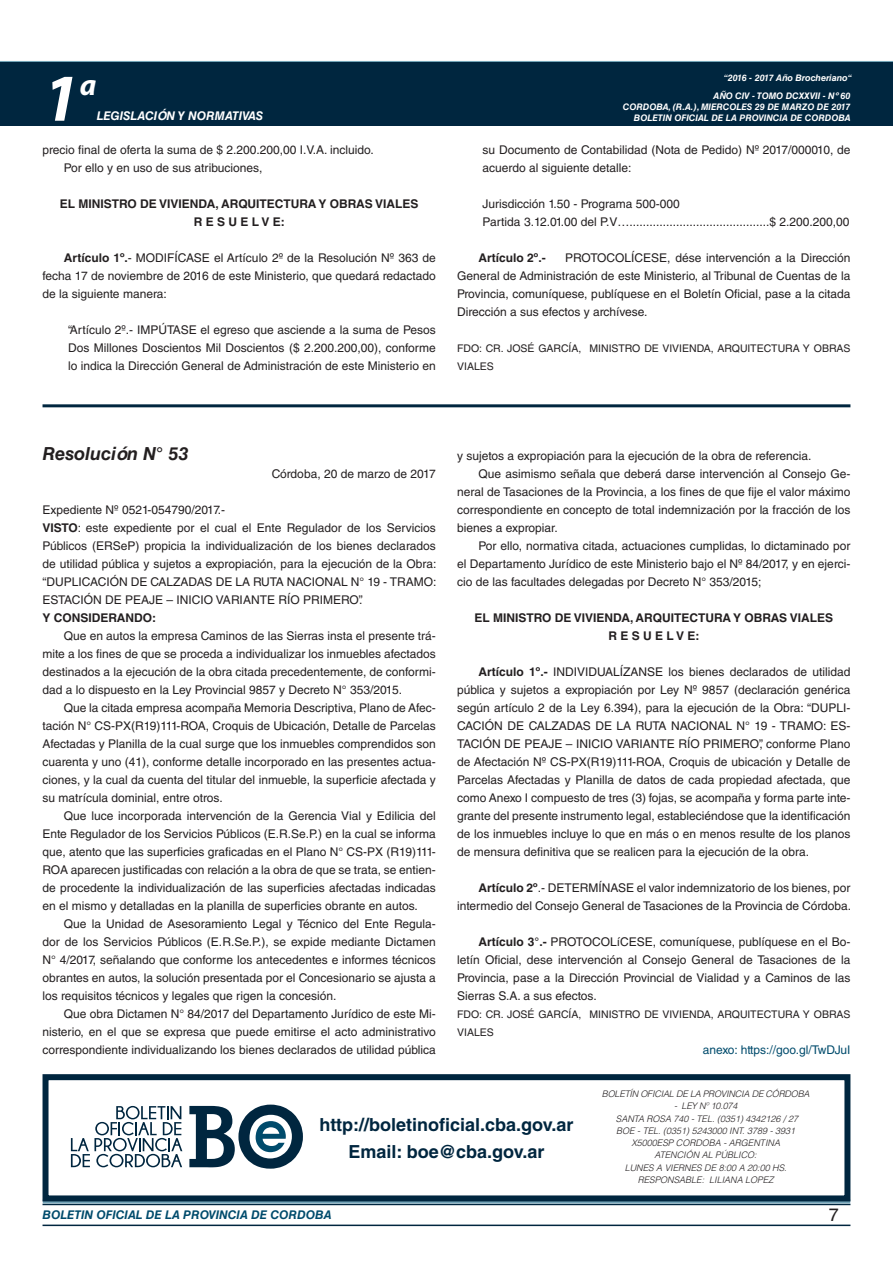
<style>
.page{position:relative;width:893px;height:1263px;background:#fff}
.page>*{position:absolute;margin:0;border:0;box-sizing:border-box;transform-origin:0 0}
.t1{font:italic 700 67.5px "Myriad Pro";color:#fff}
.t2{font:italic 700 30px "Myriad Pro";color:#fff}
.RESUELVE{font:700 18px "Helvetica LT Std";color:#00263f}
.DOC__N{font:italic 700 18px "Helvetica LT Std";color:#231f20}
.t3{font:18px "Helvetica LT Std";color:#231f20}
.TEXTO_BASE{font:12px/18px "Helvetica LT Std";color:#231f20;text-align:justify}
.TEXTO_BASE-2{font:700 12px "Helvetica LT Std";color:#231f20}
.t4{font:italic 700 12px "Helvetica LT Std";color:#004b6c}
.ANEXO{font:12px "Helvetica LT Std";color:#004b6c}
.t5{font:italic 700 12px "Helvetica LT Std";color:#fff}
.FIRMA{font:10.5px/18px "Helvetica LT Std";color:#231f20}
.TEXTO_REMATE_HOJA_FI{font:italic 300 9px "Helvetica LT Std";color:#231f20}
.t6{font:italic 700 9px/10.8px "Helvetica LT Std";color:#fff;text-align:right}
.TEXTO_REMATE_HOJA_FI-2{font:italic 300 9px "Helvetica LT Std";letter-spacing:-.02em;color:#231f20}
.s1{font-weight:700}
</style>
<div class="page">
<div style="left:0;top:61px;width:893px;height:6px;background:#73a5b8"></div>
<div style="left:0;top:62px;width:893px;height:64px;background:#00263f"></div>
<hr style="left:43px;top:1224px;width:807px;height:2px;background:#00263f">
<div style="left:42px;top:1198px;width:809px;height:8px;background:#fff;opacity:.75"></div>
<hr style="left:43px;top:404px;width:807px;height:3px;background:#00263f">
<div style="left:43px;top:1074px;width:807px;height:127px;border:6px solid #00263f"></div>
<svg style="left:189px;top:1104px;width:114px;height:65px"></svg>
<svg style="left:71px;top:1106px;width:111px;height:61px"></svg>
<h1 class="t1" style="left:43px;top:54px;width:38px">1</h1>
<h2 class="t2" style="left:80px;top:66px;width:18px">a</h2>
<p class="t5" style="left:97px;top:109px;width:168px">LEGISLACIÓN Y NORMATIVAS</p>
<p class="TEXTO_BASE" style="left:43px;top:141px;width:333px">precio final de oferta la suma de $ 2.200.200,00 I.V.A. incluido.</p>
<p class="TEXTO_BASE" style="left:64px;top:159px;width:200px">Por ello y en uso de sus atribuciones,</p>
<p class="TEXTO_BASE-2" style="left:60px;top:196px;width:360px">EL MINISTRO DE VIVIENDA, ARQUITECTURA Y OBRAS VIALES</p>
<p class="TEXTO_BASE-2" style="left:194px;top:214px;width:93px">R E S U E L V E:</p>
<p class="TEXTO_BASE" style="left:43px;top:249px;width:395px;text-indent:21px"><span class="s1">Artículo 1º.</span>- MODIFÍCASE el Artículo 2º de la Resolución Nº 363 de fecha 17 de noviembre de 2016 de este Ministerio, que quedará redactado de la siguiente manera:</p>
<p class="TEXTO_BASE" style="left:68px;top:321px;width:369px">“Artículo 2º.- IMPÚTASE el egreso que asciende a la suma de Pesos Dos Millones Doscientos Mil Doscientos ($ 2.200.200,00), conforme lo indica la Dirección General de Administración de este Ministerio en</p>
<p class="t6" style="left:724px;top:72px;width:130px">“2016 - 2017 Año Brocheriano“</p>
<p class="t6" style="left:623px;top:91px;width:229px">AÑO CIV - TOMO DCXXVII - Nº 60<br>CORDOBA, (R.A.), MIERCOLES 29 DE MARZO DE 2017<br>BOLETIN OFICIAL DE LA PROVINCIA DE CORDOBA</p>
<p class="TEXTO_BASE" style="left:483px;top:141px;width:369px">su Documento de Contabilidad (Nota de Pedido) Nº 2017/000010, de acuerdo al siguiente detalle:</p>
<p class="TEXTO_BASE" style="left:483px;top:195px;width:199px">Jurisdicción 1.50 - Programa 500-000</p>
<p class="TEXTO_BASE" style="left:483px;top:213px;width:368px">Partida 3.12.01.00 del P.V…..........................................$ 2.200.200,00</p>
<p class="TEXTO_BASE-2" style="left:478px;top:250px;width:69px">Artículo 2º.-</p>
<p class="TEXTO_BASE" style="left:457px;top:249px;width:395px;text-indent:108px">PROTOCOLÍCESE, dése intervención a la Dirección General de Administración de este Ministerio, al Tribunal de Cuentas de la Provincia, comuníquese, publíquese en el Boletín Oficial, pase a la citada Dirección a sus efectos y archívese.</p>
<p class="FIRMA" style="left:457px;top:339px;width:395px">FDO: CR. JOSÉ GARCÍA, MINISTRO DE VIVIENDA, ARQUITECTURA Y OBRAS<br>VIALES</p>
<p class="DOC__N" style="left:43px;top:442px;width:147px">Resolución N° 53</p>
<p class="TEXTO_BASE" style="left:272px;top:465px;width:166px">Córdoba, 20 de marzo de 2017</p>
<p class="TEXTO_BASE" style="left:43px;top:501px;width:184px">Expediente Nº 0521-054790/2017.-</p>
<p class="TEXTO_BASE" style="left:43px;top:519px;width:395px"><span class="s1">VISTO</span>: este expediente por el cual el Ente Regulador de los Servicios Públicos (ERSeP) propicia la individualización de los bienes declarados de utilidad pública y sujetos a expropiación, para la ejecución de la Obra: “DUPLICACIÓN DE CALZADAS DE LA RUTA NACIONAL N° 19 - TRAMO:<br>ESTACIÓN DE PEAJE – INICIO VARIANTE RÍO PRIMERO”.</p>
<p class="TEXTO_BASE-2" style="left:43px;top:610px;width:115px">Y CONSIDERANDO:</p>
<p class="TEXTO_BASE" style="left:43px;top:627px;width:395px;text-indent:21px">Que en autos la empresa Caminos de las Sierras insta el presente trá&shy;mite a los fines de que se proceda a individualizar los inmuebles afectados destinados a la ejecución de la obra citada precedentemente, de conformi&shy;dad a lo dispuesto en la Ley Provincial 9857 y Decreto N° 353/2015.</p>
<p class="TEXTO_BASE" style="left:43px;top:699px;width:395px;text-indent:21px">Que la citada empresa acompaña Memoria Descriptiva, Plano de Afec&shy;tación N° CS-PX(R19)111-ROA, Croquis de Ubicación, Detalle de Parcelas Afectadas y Planilla de la cual surge que los inmuebles comprendidos son cuarenta y uno (41), conforme detalle incorporado en las presentes actua&shy;ciones, y la cual da cuenta del titular del inmueble, la superficie afectada y su matrícula dominial, entre otros.</p>
<p class="TEXTO_BASE" style="left:43px;top:807px;width:395px;text-indent:21px">Que luce incorporada intervención de la Gerencia Vial y Edilicia del Ente Regulador de los Servicios Públicos (E.R.Se.P.) en la cual se informa que, atento que las superficies graficadas en el Plano N° CS-PX (R19)111- ROA aparecen justificadas con relación a la obra de que se trata, se entien&shy;de procedente la individualización de las superficies afectadas indicadas en el mismo y detalladas en la planilla de superficies obrante en autos.</p>
<p class="TEXTO_BASE" style="left:43px;top:915px;width:395px;text-indent:21px">Que la Unidad de Asesoramiento Legal y Técnico del Ente Regula&shy;dor de los Servicios Públicos (E.R.Se.P.), se expide mediante Dictamen N° 4/2017, señalando que conforme los antecedentes e informes técnicos obrantes en autos, la solución presentada por el Concesionario se ajusta a los requisitos técnicos y legales que rigen la concesión.</p>
<p class="TEXTO_BASE" style="left:43px;top:1005px;width:395px;text-indent:21px">Que obra Dictamen N° 84/2017 del Departamento Jurídico de este Mi&shy;nisterio, en el que se expresa que puede emitirse el acto administrativo correspondiente individualizando los bienes declarados de utilidad pública</p>
<p class="TEXTO_BASE" style="left:457px;top:447px;width:356px">y sujetos a expropiación para la ejecución de la obra de referencia.</p>
<p class="TEXTO_BASE" style="left:457px;top:465px;width:395px;text-indent:21px">Que asimismo señala que deberá darse intervención al Consejo Ge&shy;neral de Tasaciones de la Provincia, a los fines de que fije el valor máximo correspondiente en concepto de total indemnización por la fracción de los bienes a expropiar.</p>
<p class="TEXTO_BASE" style="left:457px;top:537px;width:395px;text-indent:21px">Por ello, normativa citada, actuaciones cumplidas, lo dictaminado por el Departamento Jurídico de este Ministerio bajo el Nº 84/2017, y en ejerci&shy;cio de las facultades delegadas por Decreto N° 353/2015;</p>
<p class="TEXTO_BASE-2" style="left:475px;top:610px;width:360px">EL MINISTRO DE VIVIENDA, ARQUITECTURA Y OBRAS VIALES</p>
<p class="TEXTO_BASE-2" style="left:608px;top:628px;width:93px">R E S U E L V E:</p>
<p class="TEXTO_BASE" style="left:457px;top:663px;width:395px;text-indent:21px"><span class="s1">Artículo 1º.-</span> INDIVIDUALÍZANSE los bienes declarados de utilidad pública y sujetos a expropiación por Ley Nº 9857 (declaración genérica según artículo 2 de la Ley 6.394), para la ejecución de la Obra: “DUPLI-CACIÓN DE CALZADAS DE LA RUTA NACIONAL N° 19 - TRAMO: ES-TACIÓN DE PEAJE – INICIO VARIANTE RÍO PRIMERO”, conforme Plano de Afectación Nº CS-PX(R19)111-ROA, Croquis de ubicación y Detalle de Parcelas Afectadas y Planilla de datos de cada propiedad afectada, que como Anexo I compuesto de tres (3) fojas, se acompaña y forma parte inte&shy;grante del presente instrumento legal, estableciéndose que la identificación de los inmuebles incluye lo que en más o en menos resulte de los planos de mensura definitiva que se realicen para la ejecución de la obra.</p>
<p class="TEXTO_BASE" style="left:457px;top:879px;width:396px;text-align:right"><span class="s1">Artículo 2º</span>.- DETERMÍNASE el valor indemnizatorio de los bienes, por intermedio del Consejo General de Tasaciones de la Provincia de Córdoba.</p>
<p class="TEXTO_BASE" style="left:457px;top:933px;width:395px;text-indent:21px"><span class="s1">Artículo 3°.-</span> PROTOCOLíCESE, comuníquese, publíquese en el Bo&shy;letín Oficial, dese intervención al Consejo General de Tasaciones de la Provincia, pase a la Dirección Provincial de Vialidad y a Caminos de las Sierras S.A. a sus efectos.</p>
<p class="FIRMA" style="left:457px;top:1005px;width:395px">FDO: CR. JOSÉ GARCÍA, MINISTRO DE VIVIENDA, ARQUITECTURA Y OBRAS<br>VIALES</p>
<p class="ANEXO" style="left:703px;top:1043px;width:149px">anexo: https://goo.gl/TwDJuI</p>
<p class="RESUELVE" style="left:320px;top:1113px;width:255px">http://boletinoficial.cba.gov.ar</p>
<p class="RESUELVE" style="left:348px;top:1140px;width:198px">Email: boe@cba.gov.ar</p>
<p class="TEXTO_REMATE_HOJA_FI-2" style="left:602px;top:1088px;width:209px">BOLETÍN OFICIAL DE LA PROVINCIA DE CÓRDOBA</p>
<p class="TEXTO_REMATE_HOJA_FI-2" style="left:674px;top:1100px;width:65px">- LEY Nº 10.074</p>
<p class="TEXTO_REMATE_HOJA_FI" style="left:616px;top:1113px;width:184px">SANTA ROSA 740 - TEL. (0351) 4342126 / 27</p>
<p class="TEXTO_REMATE_HOJA_FI" style="left:616px;top:1125px;width:181px">BOE - TEL. (0351) 5243000 INT. 3789 - 3931</p>
<p class="TEXTO_REMATE_HOJA_FI" style="left:631px;top:1137px;width:150px">X5000ESP CORDOBA - ARGENTINA</p>
<p class="TEXTO_REMATE_HOJA_FI" style="left:655px;top:1150px;width:104px">ATENCIÓN AL PÚBLICO:</p>
<p class="TEXTO_REMATE_HOJA_FI" style="left:625px;top:1162px;width:164px">LUNES A VIERNES DE 8:00 A 20:00 HS.</p>
<p class="TEXTO_REMATE_HOJA_FI" style="left:638px;top:1174px;width:138px">RESPONSABLE: LILIANA LOPEZ</p>
<p class="t4" style="left:43px;top:1208px;width:290px">BOLETIN OFICIAL DE LA PROVINCIA DE CORDOBA</p>
<h3 class="t3" style="left:829px;top:1204px;width:12px">7</h3>
</div>
